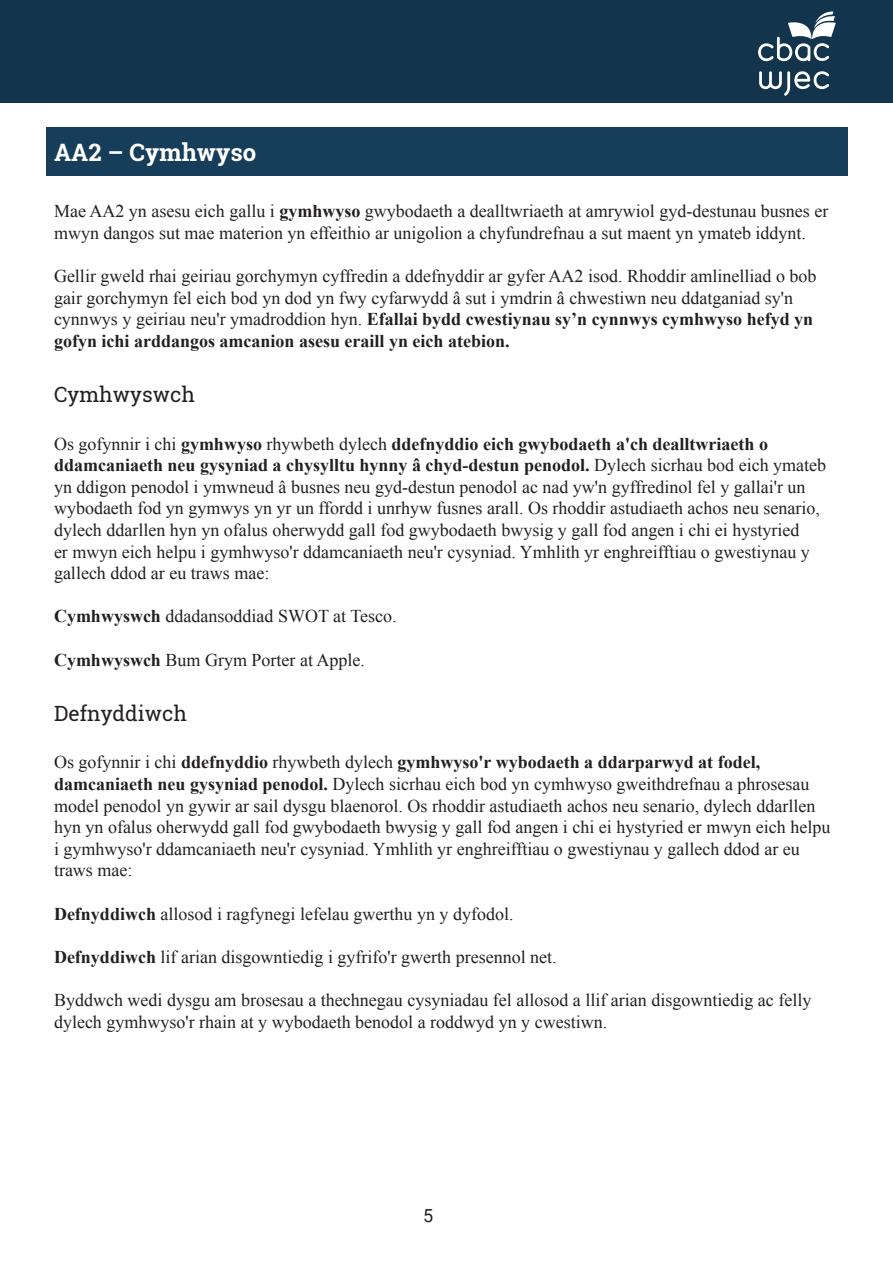
<style>
.page{position:relative;width:893px;height:1263px;background:#fff}
.page>*{position:absolute;margin:0;border:0;box-sizing:border-box;transform-origin:0 0}
.Heading{font:700 24px "Roboto Slab";color:#fff}
.subHeading{font:21px "Roboto Slab";color:#231f20}
.t1{font:18px/21.6px "Times New Roman";color:#231f20}
.t2{font:18px "Roboto";color:#231f20}
.s1{font-weight:700}
</style>
<div class="page">
<div style="left:0;top:0;width:893px;height:102px;background:#12344c"></div>
<svg style="left:759px;top:71px;width:70px;height:25px"></svg>
<svg style="left:758px;top:11px;width:78px;height:50px"></svg>
<div style="left:45px;top:128px;width:802px;height:48px;background:#163d59"></div>
<p class="Heading" style="left:54px;top:136px;width:204px">AA2 – Cymhwyso</p>
<p class="t1" style="left:54px;top:200px;width:776px">Mae AA2 yn asesu eich gallu i <span class="s1">gymhwyso</span> gwybodaeth a dealltwriaeth at amrywiol gyd-destunau busnes er mwyn dangos sut mae materion yn effeithio ar unigolion a chyfundrefnau a sut maent yn ymateb iddynt.</p>
<p class="t1" style="left:54px;top:265px;width:764px">Gellir gweld rhai geiriau gorchymyn cyffredin a ddefnyddir ar gyfer AA2 isod. Rhoddir amlinelliad o bob gair gorchymyn fel eich bod yn dod yn fwy cyfarwydd â sut i ymdrin â chwestiwn neu ddatganiad sy'n cynnwys y geiriau neu'r ymadroddion hyn. <span class="s1">Efallai bydd cwestiynau sy’n cynnwys cymhwyso hefyd yn gofyn ichi arddangos amcanion asesu eraill yn eich atebion.</span></p>
<p class="subHeading" style="left:54px;top:380px;width:143px">Cymhwyswch</p>
<p class="t1" style="left:54px;top:432px;width:774px">Os gofynnir i chi <span class="s1">gymhwyso</span> rhywbeth dylech <span class="s1">ddefnyddio eich gwybodaeth a'ch dealltwriaeth o ddamcaniaeth neu gysyniad a chysylltu hynny â chyd-destun penodol.</span> Dylech sicrhau bod eich ymateb yn ddigon penodol i ymwneud â busnes neu gyd-destun penodol ac nad yw'n gyffredinol fel y gallai'r un wybodaeth fod yn gymwys yn yr un ffordd i unrhyw fusnes arall. Os rhoddir astudiaeth achos neu senario, dylech ddarllen hyn yn ofalus oherwydd gall fod gwybodaeth bwysig y gall fod angen i chi ei hystyried<br>er mwyn eich helpu i gymhwyso'r ddamcaniaeth neu'r cysyniad. Ymhlith yr enghreifftiau o gwestiynau y gallech ddod ar eu traws mae:</p>
<p class="t1" style="left:54px;top:605px;width:344px"><span class="s1">Cymhwyswch</span> ddadansoddiad SWOT at Tesco.</p>
<p class="t1" style="left:54px;top:648px;width:312px"><span class="s1">Cymhwyswch</span> Bum Grym Porter at Apple.</p>
<p class="subHeading" style="left:54px;top:699px;width:134px">Defnyddiwch</p>
<p class="t1" style="left:54px;top:751px;width:778px">Os gofynnir i chi <span class="s1">ddefnyddio</span> rhywbeth dylech <span class="s1">gymhwyso'r wybodaeth a ddarparwyd at fodel, damcaniaeth neu gysyniad penodol.</span> Dylech sicrhau eich bod yn cymhwyso gweithdrefnau a phrosesau model penodol yn gywir ar sail dysgu blaenorol. Os rhoddir astudiaeth achos neu senario, dylech ddarllen hyn yn ofalus oherwydd gall fod gwybodaeth bwysig y gall fod angen i chi ei hystyried er mwyn eich helpu i gymhwyso'r ddamcaniaeth neu'r cysyniad. Ymhlith yr enghreifftiau o gwestiynau y gallech ddod ar eu traws mae:</p>
<p class="t1" style="left:54px;top:902px;width:461px"><span class="s1">Defnyddiwch</span> allosod i ragfynegi lefelau gwerthu yn y dyfodol.</p>
<p class="t1" style="left:54px;top:946px;width:504px"><span class="s1">Defnyddiwch</span> lif arian disgowntiedig i gyfrifo'r gwerth presennol net.</p>
<p class="t1" style="left:54px;top:989px;width:759px">Byddwch wedi dysgu am brosesau a thechnegau cysyniadau fel allosod a llif arian disgowntiedig ac felly dylech gymhwyso'r rhain at y wybodaeth benodol a roddwyd yn y cwestiwn.</p>
<p class="t2" style="left:423px;top:1203px;width:12px">5</p>
</div>
